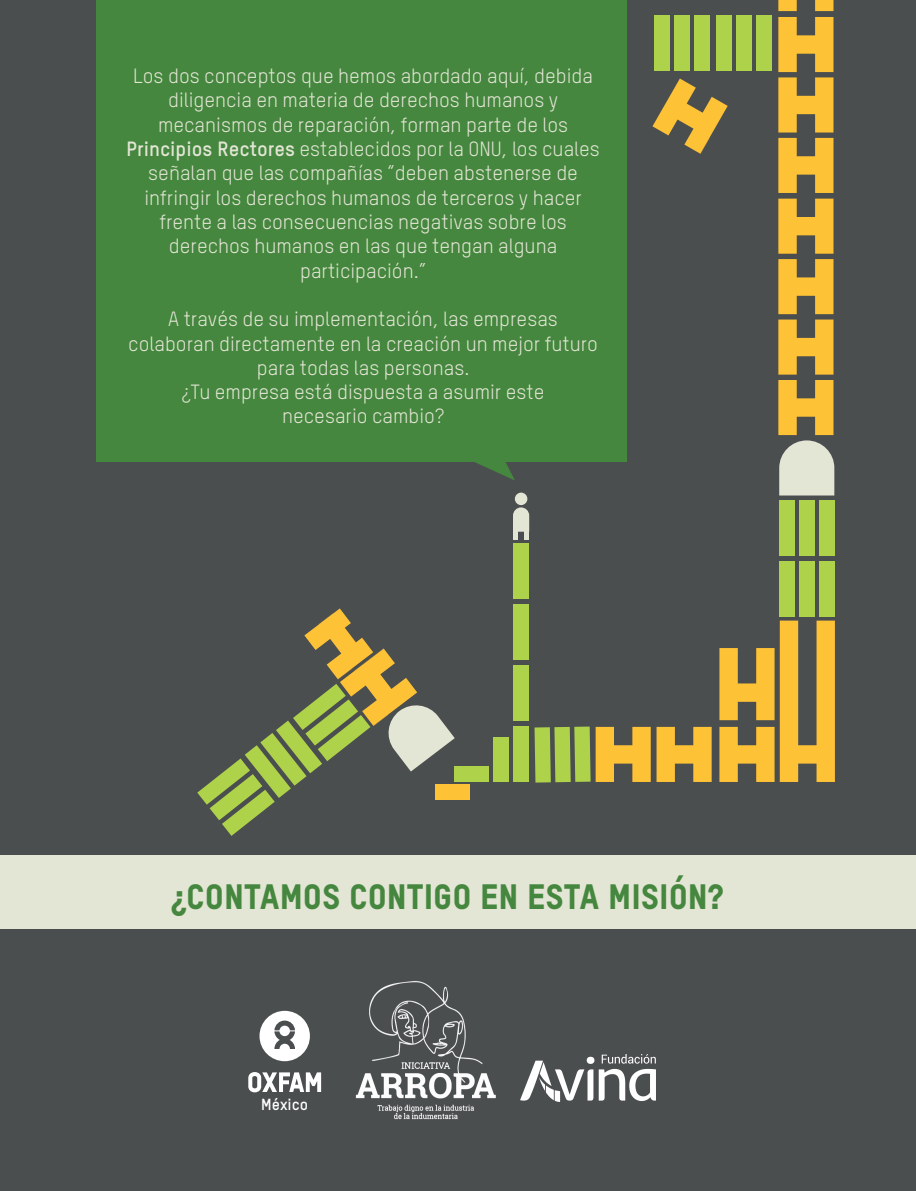
<style>
.page{position:relative;width:916px;height:1191px;background:#fff}
.page>*{position:absolute;margin:0;border:0;box-sizing:border-box;transform-origin:0 0}
.t1{font:34.65px "Oxfam TSTARPRO Headline";color:#45873e}
.t2{font:20.25px/24.3px "Oxfam TSTARPRO";color:#e3e5d5;text-align:center}
.t3{font:700 15.75px "Oxfam TSTARPRO";color:#fff}
.s1{font-weight:700}
</style>
<div class="page">
<div style="left:0;top:0;width:915px;height:1191px;background:#4b4e4f"></div>
<div style="left:0;top:855px;width:915px;height:73px;background:#e3e5d5"></div>
<svg style="left:259px;top:1010px;width:51px;height:51px"></svg>
<svg style="left:248px;top:1072px;width:73px;height:20px"></svg>
<img style="left:355px;top:981px;width:141px;height:139px">
<img style="left:520px;top:1054px;width:135px;height:47px">
<div style="left:96px;top:0;width:530px;height:462px;background:#45873e"></div>
<svg style="left:475px;top:462px;width:39px;height:18px"></svg>
<div style="left:524px;top:523px;width:5px;height:17px;background:#e3e5d5"></div>
<hr style="left:513px;top:523px;width:4px;height:17px;background:#e3e5d5">
<svg style="left:513px;top:507px;width:16px;height:24px"></svg>
<div style="left:514px;top:492px;width:13px;height:13px;background:#e3e5d5;border-radius:50%"></div>
<svg style="left:656px;top:727px;width:55px;height:55px"></svg>
<svg style="left:719px;top:620px;width:115px;height:162px"></svg>
<svg style="left:652px;top:78px;width:75px;height:76px"></svg>
<svg style="left:778px;top:199px;width:55px;height:175px"></svg>
<svg style="left:778px;top:138px;width:55px;height:55px"></svg>
<svg style="left:778px;top:17px;width:55px;height:115px"></svg>
<svg style="left:778px;top:0;width:55px;height:11px"></svg>
<div style="left:513px;top:727px;width:15px;height:55px;background:#aed24a"></div>
<div style="left:513px;top:665px;width:15px;height:55px;background:#aed24a"></div>
<div style="left:513px;top:604px;width:15px;height:55px;background:#aed24a"></div>
<div style="left:513px;top:543px;width:15px;height:55px;background:#aed24a"></div>
<div style="left:493px;top:737px;width:15px;height:45px;background:#aed24a"></div>
<div style="left:454px;top:766px;width:34px;height:15px;background:#aed24a"></div>
<div style="left:435px;top:784px;width:34px;height:16px;background:#fec236"></div>
<div style="left:819px;top:561px;width:15px;height:55px;background:#aed24a"></div>
<div style="left:799px;top:561px;width:15px;height:55px;background:#aed24a"></div>
<div style="left:779px;top:561px;width:15px;height:55px;background:#aed24a"></div>
<svg style="left:534px;top:726px;width:116px;height:56px"></svg>
<div style="left:819px;top:501px;width:15px;height:55px;background:#aed24a"></div>
<div style="left:799px;top:501px;width:15px;height:55px;background:#aed24a"></div>
<div style="left:779px;top:501px;width:15px;height:55px;background:#aed24a"></div>
<div style="left:756px;top:16px;width:15px;height:55px;background:#aed24a"></div>
<div style="left:736px;top:16px;width:15px;height:55px;background:#aed24a"></div>
<div style="left:716px;top:16px;width:15px;height:55px;background:#aed24a"></div>
<div style="left:694px;top:16px;width:15px;height:55px;background:#aed24a"></div>
<div style="left:674px;top:16px;width:15px;height:55px;background:#aed24a"></div>
<div style="left:654px;top:16px;width:16px;height:55px;background:#aed24a"></div>
<svg style="left:778px;top:380px;width:56px;height:115px"></svg>
<svg style="left:197px;top:608px;width:257px;height:228px"></svg>
<p class="t2" style="left:126px;top:64px;width:475px">Los dos conceptos que hemos abordado aquí, debida diligencia en materia de derechos humanos y mecanismos de reparación, forman parte de los <span class="s1">Principios Rectores</span> establecidos por la ONU, los cuales señalan que las compañías “deben abstenerse de infringir los derechos humanos de terceros y hacer frente a las consecuencias negativas sobre los derechos humanos en las que tengan alguna participación.”</p>
<p class="t2" style="left:128px;top:307px;width:471px">A través de su implementación, las empresas colaboran directamente en la creación un mejor futuro para todas las personas.<br>¿Tu empresa está dispuesta a asumir este<br>necesario cambio?</p>
<h1 class="t1" style="left:171px;top:875px;width:553px">¿CONTAMOS CONTIGO EN ESTA MISIÓN?</h1>
<p class="t3" style="left:261px;top:1095px;width:48px">México</p>
</div>
